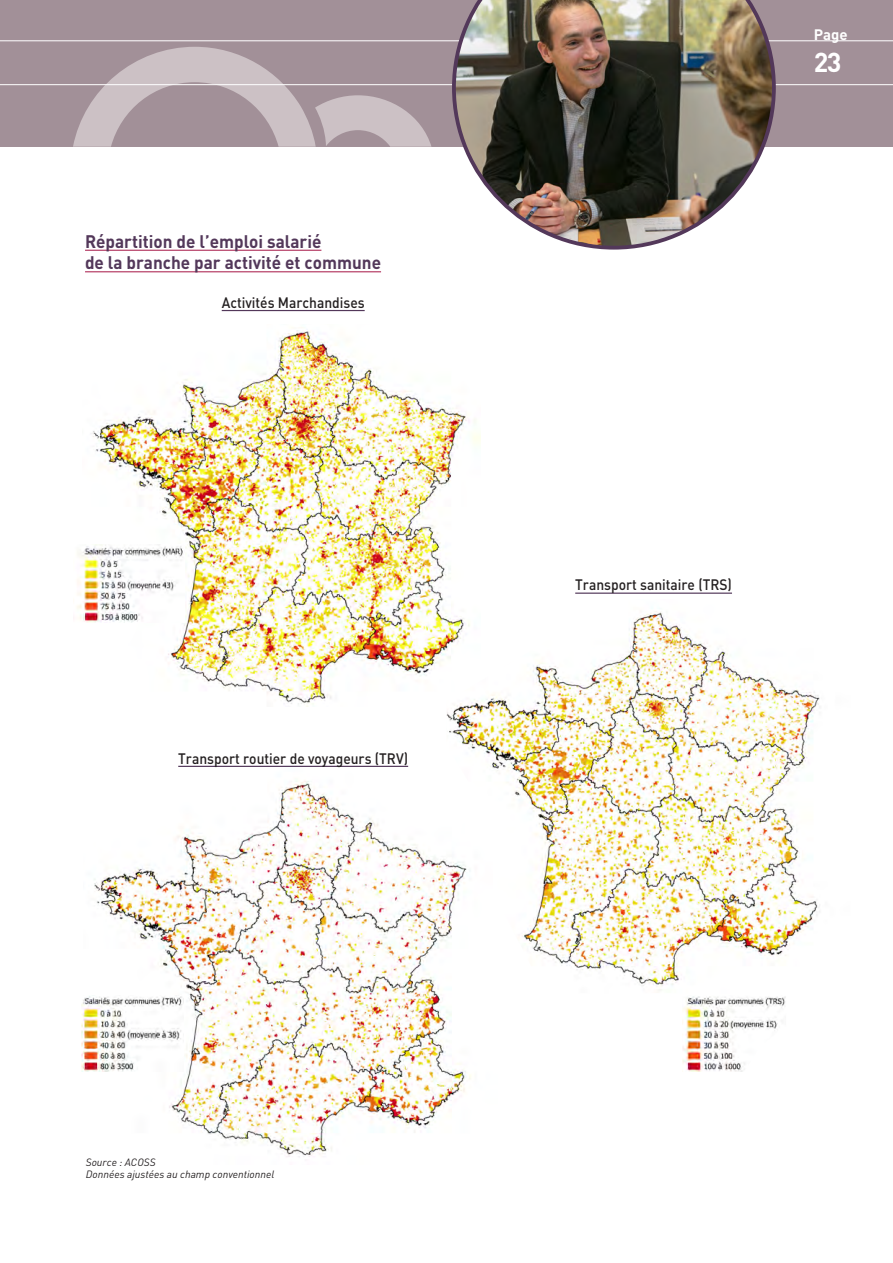
<style>
.page{position:relative;width:893px;height:1263px;background:#fff}
.page>*{position:absolute;margin:0;border:0;box-sizing:border-box;transform-origin:0 0}
.t1{font:700 27px "DINOT";color:#fff}
.Titre-TAB_dessous{font:700 18px "DINOT";color:#53385a;scale:.95 1}
.Titre-TAB_dessus{font:700 18px "DINOT";color:#53385a;scale:.95 1}
.titre_tab_2{font:500 15px "DINOT";color:#231f20;scale:.92 1}
.t2{font:700 15px "DINOT";color:#fff}
.source{font:italic 10.5px/12px "DINOT";color:#231f20}
</style>
<div class="page">
<div style="left:0;top:0;width:893px;height:147px;background:#a29098"></div>
<svg style="left:0;top:40px;width:893px;height:107px"></svg>
<img style="left:452px;top:0;width:324px;height:250px">
<img style="left:94px;top:766px;width:377px;height:391px">
<img style="left:81px;top:995px;width:102px;height:77px">
<hr style="left:85px;top:250px;width:236px;height:1px;background:#a61546">
<hr style="left:85px;top:271px;width:296px;height:1px;background:#a61546">
<img style="left:91px;top:330px;width:389px;height:376px">
<img style="left:77px;top:544px;width:108px;height:79px">
<hr style="left:222px;top:310px;width:143px;height:1px;background:#53385a">
<img style="left:446px;top:599px;width:374px;height:394px">
<img style="left:682px;top:996px;width:104px;height:76px">
<hr style="left:575px;top:592px;width:157px;height:2px;background:#53385a">
<hr style="left:178px;top:766px;width:230px;height:1px;background:#53385a">
<p class="Titre-TAB_dessus" style="left:85px;top:229px;width:250px">Répartition de l’emploi salarié</p>
<p class="Titre-TAB_dessous" style="left:85px;top:251px;width:313px">de la branche par activité et commune</p>
<p class="titre_tab_2" style="left:222px;top:293px;width:157px">Activités Marchandises</p>
<p class="titre_tab_2" style="left:178px;top:749px;width:251px">Transport routier de voyageurs (TRV)</p>
<p class="source" style="left:86px;top:1156px;width:190px">Source : ACOSS<br>Données ajustées au champ conventionnel</p>
<p class="t2" style="left:814px;top:25px;width:35px">Page</p>
<h1 class="t1" style="left:814px;top:45px;width:29px">23</h1>
<p class="titre_tab_2" style="left:575px;top:575px;width:172px">Transport sanitaire (TRS)</p>
</div>
